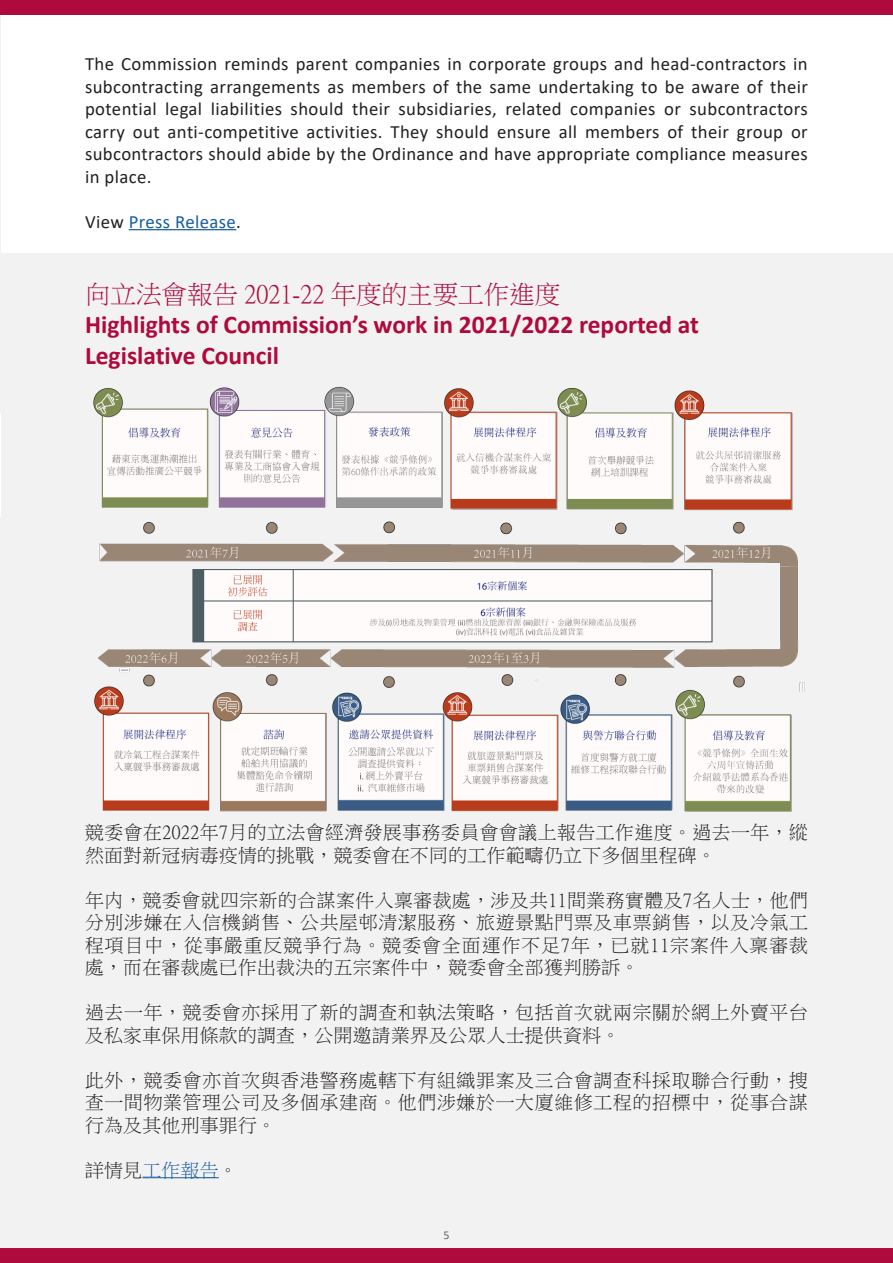
<style>
.page{position:relative;width:893px;height:1263px;background:#fff}
.page>*{position:absolute;margin:0;border:0;box-sizing:border-box;transform-origin:0 0}
.t1{font:700 25.5px/30.6px "Calibri";color:#af0a3d}
.t2{font:25.5px "P Ming Li U";color:#af0a3d}
.t3{font:18.75px/22.5px "Calibri";letter-spacing:.02em;color:#231f20;text-align:justify}
.t4{font:18.75px/22.5px "P Ming Li U";letter-spacing:.03em;color:#231f20}
.t5{font:18.75px "Calibri";letter-spacing:.02em;color:#175d9e}
.t6{font:12px "Calibri";color:#63656a}
.s1{color:#231f20}
.s2{color:#175d9e}
</style>
<div class="page">
<div style="left:0;top:253px;width:893px;height:995px;background:#f2f2f2"></div>
<hr style="left:0;top:15px;width:1px;height:371px;background:#f2f2f2">
<div style="left:0;top:0;width:893px;height:15px;background:#af0a3d"></div>
<div style="left:0;top:1248px;width:893px;height:15px;background:#af0a3d"></div>
<hr style="left:129px;top:229px;width:107px;height:1px;background:#175d9e">
<hr style="left:0;top:413px;width:1px;height:103px;background:#fff">
<hr style="left:142px;top:1177px;width:77px;height:1px;background:#175d9e">
<img style="left:93px;top:387px;width:712px;height:425px">
<p class="t3" style="left:85px;top:52px;width:724px">The Commission reminds parent companies in corporate groups and head-contractors in subcontracting arrangements as members of the same undertaking to be aware of their potential legal liabilities should their subsidiaries, related companies or subcontractors carry out anti-competitive activities. They should ensure all members of their group or subcontractors should abide by the Ordinance and have appropriate compliance measures in place.</p>
<p class="t5" style="left:85px;top:208px;width:157px"><span class="s1">View</span> Press Release<span class="s1">.</span></p>
<p class="t2" style="left:85px;top:282px;width:477px">向立法會報告 2021-22 年度的主要工作進度</p>
<p class="t1" style="left:85px;top:309px;width:616px">Highlights of Commission’s work in 2021/2022 reported at<br>Legislative Council</p>
<p class="t4" style="left:85px;top:821px;width:724px">競委會在2022年7月的立法會經濟發展事務委員會會議上報告工作進度。過去一年，縱然面對新冠病毒疫情的挑戰，競委會在不同的工作範疇仍立下多個里程碑。</p>
<p class="t4" style="left:85px;top:889px;width:724px;text-align:justify">年内，競委會就四宗新的合謀案件入稟審裁處，涉及共11間業務實體及7名人士，他們分別涉嫌在入信機銷售、公共屋邨清潔服務、旅遊景點門票及車票銷售，以及冷氣工程項目中，從事嚴重反競爭行為。競委會全面運作不足7年，已就11宗案件入稟審裁處，而在審裁處已作出裁決的五宗案件中，競委會全部獲判勝訴。</p>
<p class="t4" style="left:85px;top:1001px;width:724px">過去一年，競委會亦採用了新的調查和執法策略，包括首次就兩宗關於網上外賣平台及私家車保用條款的調查，公開邀請業界及公眾人士提供資料。</p>
<p class="t4" style="left:85px;top:1069px;width:724px;text-align:justify">此外，競委會亦首次與香港警務處轄下有組織罪案及三合會調查科採取聯合行動，搜查一間物業管理公司及多個承建商。他們涉嫌於一大廈維修工程的招標中，從事合謀行為及其他刑事罪行。</p>
<p class="t4" style="left:85px;top:1159px;width:154px">詳情見<span class="s2">工作報告</span>。</p>
<p class="t6" style="left:443px;top:1226px;width:8px">5</p>
</div>
